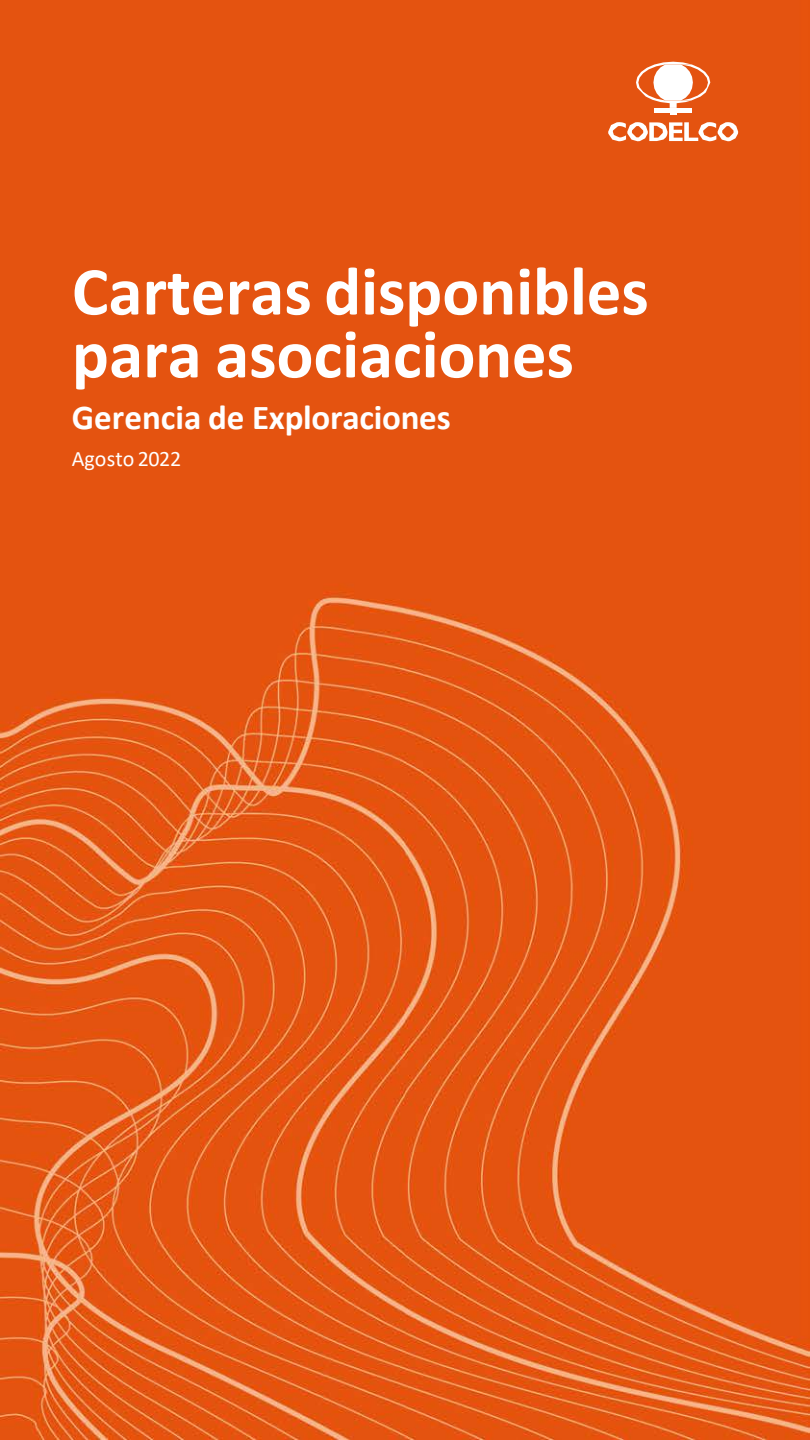
<style>
.page{position:relative;width:810px;height:1440px;background:#fff}
.page>*{position:absolute;margin:0;border:0;box-sizing:border-box;transform-origin:0 0}
.t1{font:700 69.2px/62.8px "Calibri";color:#fff}
.t2{font:700 35px "Calibri";letter-spacing:-.005em;color:#fff}
.t3{font:22px "Calibri";letter-spacing:-.005em;color:#fff}
</style>
<div class="page">
<img style="left:1px;top:0;width:808px;height:1440px">
<svg style="left:636px;top:62px;width:74px;height:53px"></svg>
<svg style="left:608px;top:122px;width:130px;height:19px"></svg>
<h1 class="t1" style="left:72px;top:259px;width:578px">Carteras disponibles para asociaciones</h1>
<p class="t2" style="left:72px;top:392px;width:380px">Gerencia de Exploraciones</p>
<p class="t3" style="left:72px;top:444px;width:111px">Agosto 2022</p>
</div>
